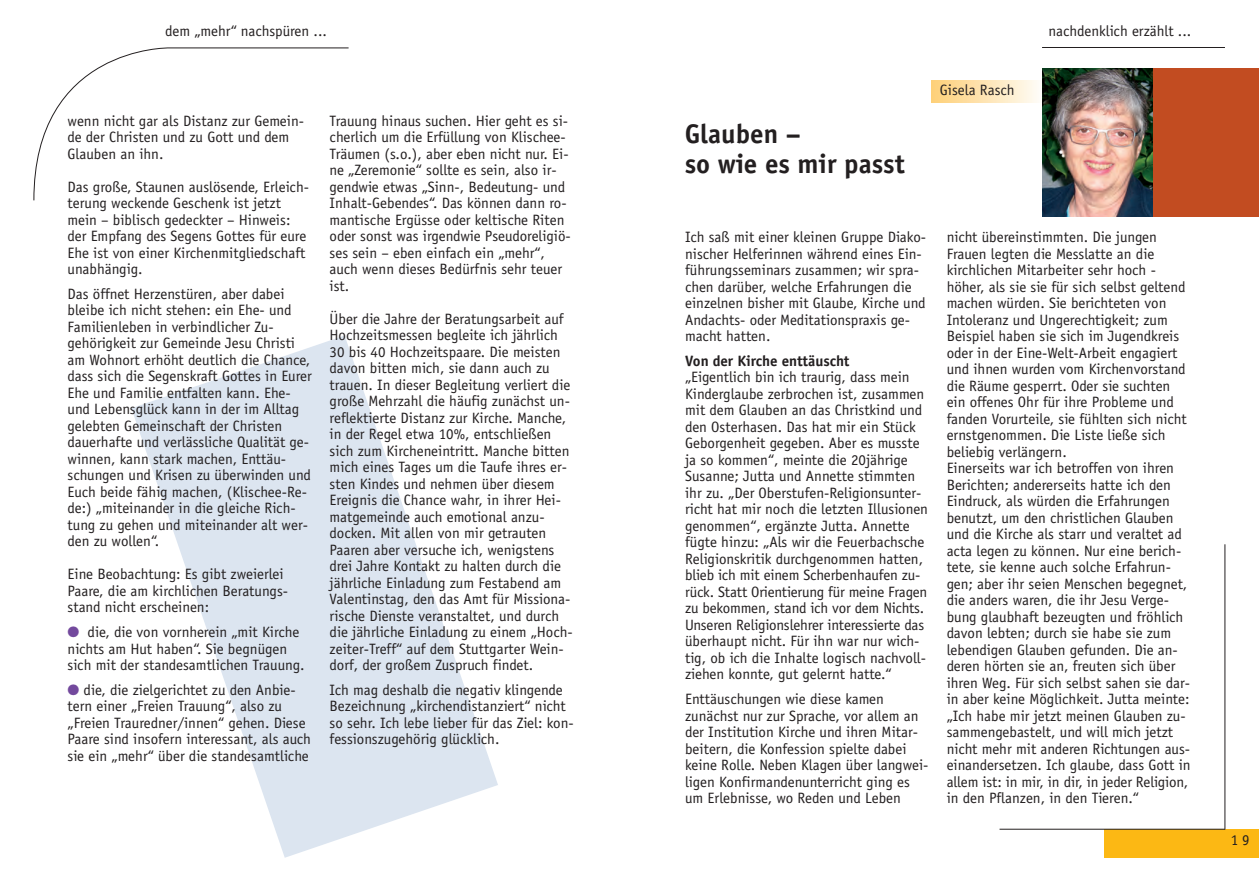
<style>
.page{position:relative;width:1259px;height:893px;background:#fff}
.page>*{position:absolute;margin:0;border:0;box-sizing:border-box;transform-origin:0 0}
.t1{font:700 27px/30px "Officina Sans";color:#231f20}
.t2{font:15px/16.5px "Officina Sans";color:#231f20}
.t3{font:700 15px "Officina Sans";color:#231f20}
.s1{color:#73499d}
</style>
<div class="page">
<svg style="left:131px;top:335px;width:367px;height:523px;fill:#dce5f0"></svg>
<hr style="left:1042px;top:47px;width:183px;height:1px;background:#231f20">
<div style="left:1104px;top:829px;width:155px;height:29px;background:#fcb814"></div>
<hr style="left:1224px;top:544px;width:1px;height:286px;background:#231f20">
<svg style="left:33px;top:47px;width:316px;height:154px"></svg>
<div style="left:931px;top:81px;width:111px;height:21px;background:linear-gradient(to right,#fecf76,#fefcf7)"></div>
<div style="left:1042px;top:68px;width:217px;height:149px;background:#c24c21"></div>
<img style="left:1042px;top:68px;width:110px;height:149px">
<hr style="left:999px;top:829px;width:226px;height:1px;background:#231f20">
<p class="t2" style="left:165px;top:24px;width:163px">dem „mehr“ nachspüren ...</p>
<p class="t2" style="left:68px;top:114px;width:238px">wenn nicht gar als Distanz zur Gemein&shy;de der Christen und zu Gott und dem<br>Glauben an ihn.</p>
<p class="t2" style="left:68px;top:180px;width:243px">Das große, Staunen auslösende, Erleich&shy;terung weckende Geschenk ist jetzt mein – biblisch gedeckter – Hinweis: der Empfang des Segens Gottes für eure Ehe ist von einer Kirchenmitgliedschaft unabhängig.</p>
<p class="t2" style="left:68px;top:287px;width:246px">Das öffnet Herzenstüren, aber dabei bleibe ich nicht stehen: ein Ehe- und Familienleben in verbindlicher Zu&shy;gehörigkeit zur Gemeinde Jesu Christi am Wohnort erhöht deutlich die Chance, dass sich die Segenskraft Gottes in Eurer Ehe und Familie entfalten kann. Ehe&shy;und Lebensglück kann in der im Alltag gelebten Gemeinschaft der Christen dauerhafte und verlässliche Qualität ge&shy;winnen, kann stark machen, Enttäu&shy;schungen und Krisen zu überwinden und Euch beide fähig machen, (Klischee-Re&shy;de:) „miteinander in die gleiche Rich&shy;tung zu gehen und miteinander alt wer&shy;den zu wollen“.</p>
<p class="t2" style="left:68px;top:567px;width:222px">Eine Beobachtung: Es gibt zweierlei<br>Paare, die am kirchlichen Beratungs&shy;stand nicht erscheinen:</p>
<p class="t2" style="left:68px;top:625px;width:238px"><span class="s1">●</span> die, die von vornherein „mit Kirche nichts am Hut haben“. Sie begnügen sich mit der standesamtlichen Trauung.</p>
<p class="t2" style="left:68px;top:683px;width:245px"><span class="s1">●</span> die, die zielgerichtet zu den Anbie&shy;tern einer „Freien Trauung“, also zu „Freien Trauredner/innen“ gehen. Diese Paare sind insofern interessant, als auch sie ein „mehr“ über die standesamtliche</p>
<p class="t2" style="left:330px;top:114px;width:243px">Trauung hinaus suchen. Hier geht es si&shy;cherlich um die Erfüllung von Klischee-Träumen (s.o.), aber eben nicht nur. Ei&shy;ne „Zeremonie“ sollte es sein, also ir&shy;gendwie etwas „Sinn-, Bedeutung- und Inhalt-Gebendes“. Das können dann ro&shy;mantische Ergüsse oder keltische Riten oder sonst was irgendwie Pseudoreligiö&shy;ses sein – eben einfach ein „mehr“, auch wenn dieses Bedürfnis sehr teuer ist.</p>
<p class="t2" style="left:330px;top:312px;width:245px">Über die Jahre der Beratungsarbeit auf Hochzeitsmessen begleite ich jährlich 30 bis 40 Hochzeitspaare. Die meisten davon bitten mich, sie dann auch zu trauen. In dieser Begleitung verliert die große Mehrzahl die häufig zunächst un&shy;reflektierte Distanz zur Kirche. Manche, in der Regel etwa 10%, entschließen sich zum Kircheneintritt. Manche bitten mich eines Tages um die Taufe ihres er&shy;sten Kindes und nehmen über diesem Ereignis die Chance wahr, in ihrer Hei&shy;matgemeinde auch emotional anzu&shy;docken. Mit allen von mir getrauten Paaren aber versuche ich, wenigstens drei Jahre Kontakt zu halten durch die jährliche Einladung zum Festabend am Valentinstag, den das Amt für Missiona&shy;rische Dienste veranstaltet, und durch die jährliche Einladung zu einem „Hoch&shy;zeiter-Treff“ auf dem Stuttgarter Wein&shy;dorf, der großem Zuspruch findet.</p>
<p class="t2" style="left:330px;top:683px;width:246px">Ich mag deshalb die negativ klingende Bezeichnung „kirchendistanziert“ nicht so sehr. Ich lebe lieber für das Ziel: kon&shy;fessionszugehörig glücklich.</p>
<h1 class="t1" style="left:685px;top:121px;width:221px">Glauben –<br>so wie es mir passt</h1>
<p class="t2" style="left:940px;top:83px;width:76px">Gisela Rasch</p>
<p class="t2" style="left:1048px;top:24px;width:144px">nachdenklich erzählt ...</p>
<p class="t2" style="left:685px;top:230px;width:242px">Ich saß mit einer kleinen Gruppe Diako&shy;nischer Helferinnen während eines Ein&shy;führungsseminars zusammen; wir spra&shy;chen darüber, welche Erfahrungen die einzelnen bisher mit Glaube, Kirche und Andachts- oder Meditationspraxis ge&shy;macht hatten.</p>
<p class="t3" style="left:685px;top:355px;width:166px">Von der Kirche enttäuscht</p>
<p class="t2" style="left:685px;top:370px;width:244px">„Eigentlich bin ich traurig, dass mein Kinderglaube zerbrochen ist, zusammen mit dem Glauben an das Christkind und den Osterhasen. Das hat mir ein Stück Geborgenheit gegeben. Aber es musste ja so kommen“, meinte die 20jährige Susanne; Jutta und Annette stimmten ihr zu. „Der Oberstufen-Religionsunter&shy;richt hat mir noch die letzten Illusionen genommen“, ergänzte Jutta. Annette fügte hinzu: „Als wir die Feuerbachsche Religionskritik durchgenommen hatten, blieb ich mit einem Scherbenhaufen zu&shy;rück. Statt Orientierung für meine Fragen zu bekommen, stand ich vor dem Nichts.<br>Unseren Religionslehrer interessierte das überhaupt nicht. Für ihn war nur wich&shy;tig, ob ich die Inhalte logisch nachvoll&shy;ziehen konnte, gut gelernt hatte.“</p>
<p class="t2" style="left:685px;top:692px;width:245px">Enttäuschungen wie diese kamen zunächst nur zur Sprache, vor allem an der Institution Kirche und ihren Mitar&shy;beitern, die Konfession spielte dabei keine Rolle. Neben Klagen über langwei&shy;ligen Konfirmandenunterricht ging es um Erlebnisse, wo Reden und Leben</p>
<p class="t2" style="left:946px;top:230px;width:245px">nicht übereinstimmten. Die jungen Frauen legten die Messlatte an die kirchlichen Mitarbeiter sehr hoch - höher, als sie sie für sich selbst geltend machen würden. Sie berichteten von Intoleranz und Ungerechtigkeit; zum Beispiel haben sie sich im Jugendkreis oder in der Eine-Welt-Arbeit engagiert und ihnen wurden vom Kirchenvorstand die Räume gesperrt. Oder sie suchten ein offenes Ohr für ihre Probleme und fanden Vorurteile, sie fühlten sich nicht ernstgenommen. Die Liste ließe sich beliebig verlängern.<br>Einerseits war ich betroffen von ihren Berichten; andererseits hatte ich den Eindruck, als würden die Erfahrungen benutzt, um den christlichen Glauben und die Kirche als starr und veraltet ad acta legen zu können. Nur eine berich&shy;tete, sie kenne auch solche Erfahrun&shy;gen; aber ihr seien Menschen begegnet, die anders waren, die ihr Jesu Verge&shy;bung glaubhaft bezeugten und fröhlich davon lebten; durch sie habe sie zum lebendigen Glauben gefunden. Die an&shy;deren hörten sie an, freuten sich über ihren Weg. Für sich selbst sahen sie dar&shy;in aber keine Möglichkeit. Jutta meinte: „Ich habe mir jetzt meinen Glauben zu&shy;sammengebastelt, und will mich jetzt nicht mehr mit anderen Richtungen aus&shy;einandersetzen. Ich glaube, dass Gott in allem ist: in mir, in dir, in jeder Religion, in den Pflanzen, in den Tieren.“</p>
<p class="t2" style="left:1231px;top:833px;width:20px">19</p>
</div>
